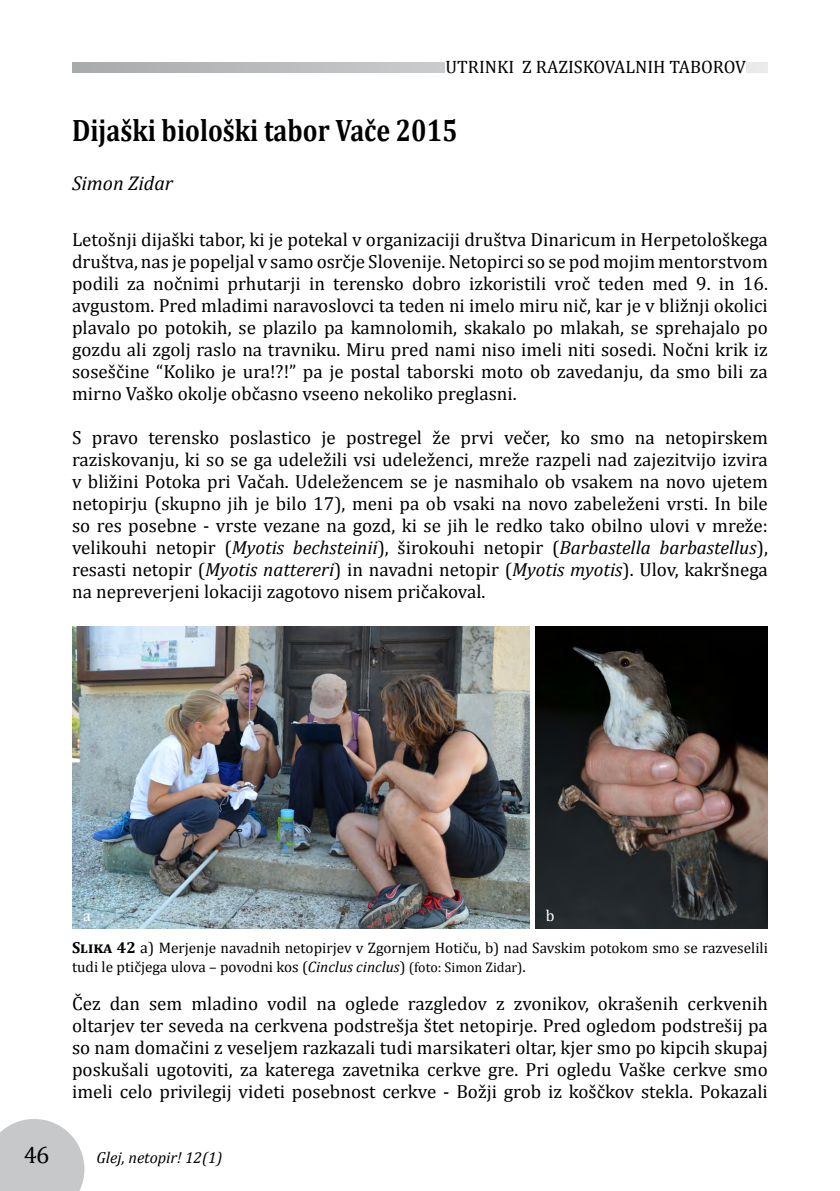
<style>
.page{position:relative;width:840px;height:1191px;background:#fff}
.page>*{position:absolute;margin:0;border:0;box-sizing:border-box;transform-origin:0 0}
.t1{font:700 31.2px "Cambria";color:#000;scale:.83 1}
.t2{font:24px "Cambria";color:#000}
.t3{font:italic 20px "Cambria";color:#000}
.t4{font:19px/22px "Cambria";color:#000;text-align:justify}
.t5{font:18px "Cambria";color:#000}
.t6{font:italic 16px "Cambria";color:#000}
.t7{font:16px "Cambria";color:#fff}
.t8{font:15.2px/19.2px "Cambria";color:#000}
.s1{font-style:italic}
.s2{font-weight:700;font-size:16px}
.s3{font-size:16px}
.s4{font-size:14px}
</style>
<div class="page">
<svg style="left:0;top:1119px;width:84px;height:72px;background:#cdced0"></svg>
<svg style="left:72px;top:62px;width:695px;height:10px;background:#bbbdbe"></svg>
<div style="left:445px;top:59px;width:300px;height:14px;background:#fff"></div>
<img style="left:72px;top:626px;width:457px;height:303px">
<img style="left:535px;top:626px;width:232px;height:303px">
<p class="t5" style="left:445px;top:56px;width:302px">UTRINKI Z RAZISKOVALNIH TABOROV</p>
<h1 class="t1" style="left:72px;top:109px;width:465px">Dijaški biološki tabor Vače 2015</h1>
<p class="t3" style="left:72px;top:169px;width:102px">Simon Zidar</p>
<p class="t4" style="left:72px;top:228px;width:697px">Letošnji dijaški tabor, ki je potekal v organizaciji društva Dinaricum in Herpetološkega društva, nas je popeljal v samo osrčje Slovenije. Netopirci so se pod mojim mentorstvom podili za nočnimi prhutarji in terensko dobro izkoristili vroč teden med 9. in 16. avgustom. Pred mladimi naravoslovci ta teden ni imelo miru nič, kar je v bližnji okolici plavalo po potokih, se plazilo pa kamnolomih, skakalo po mlakah, se sprehajalo po gozdu ali zgolj raslo na travniku. Miru pred nami niso imeli niti sosedi. Nočni krik iz soseščine “Koliko je ura!?!” pa je postal taborski moto ob zavedanju, da smo bili za mirno Vaško okolje občasno vseeno nekoliko preglasni.</p>
<p class="t4" style="left:72px;top:426px;width:697px">S pravo terensko poslastico je postregel že prvi večer, ko smo na netopirskem raziskovanju, ki so se ga udeležili vsi udeleženci, mreže razpeli nad zajezitvijo izvira v bližini Potoka pri Vačah. Udeležencem se je nasmihalo ob vsakem na novo ujetem netopirju (skupno jih je bilo 17), meni pa ob vsaki na novo zabeleženi vrsti. In bile so res posebne - vrste vezane na gozd, ki se jih le redko tako obilno ulovi v mreže: velikouhi netopir (<span class="s1">Myotis bechsteinii</span>), širokouhi netopir (<span class="s1">Barbastella barbastellus</span>), resasti netopir (<span class="s1">Myotis nattereri</span>) in navadni netopir (<span class="s1">Myotis myotis</span>). Ulov, kakršnega na nepreverjeni lokaciji zagotovo nisem pričakoval.</p>
<p class="t7" style="left:83px;top:906px;width:9px">a</p>
<p class="t7" style="left:545px;top:906px;width:10px">b</p>
<p class="t8" style="left:72px;top:938px;width:697px"><span class="s2">Slika 42</span> <span class="s3">a)</span> Merjenje navadnih netopirjev v Zgornjem Hotiču, b) nad Savskim potokom smo se razveselili tudi le ptičjega ulova – povodni kos (<span class="s1">Cinclus cinclus</span>) <span class="s4">(foto: Simon Zidar)</span><span class="s3">.</span></p>
<p class="t4" style="left:72px;top:992px;width:697px">Čez dan sem mladino vodil na oglede razgledov z zvonikov, okrašenih cerkvenih oltarjev ter seveda na cerkvena podstrešja štet netopirje. Pred ogledom podstrešij pa so nam domačini z veseljem razkazali tudi marsikateri oltar, kjer smo po kipcih skupaj poskušali ugotoviti, za katerega zavetnika cerkve gre. Pri ogledu Vaške cerkve smo imeli celo privilegij videti posebnost cerkve - Božji grob iz koščkov stekla. Pokazali</p>
<p class="t2" style="left:24px;top:1140px;width:27px">46</p>
<p class="t6" style="left:96px;top:1146px;width:127px">Glej, netopir! 12(1)</p>
</div>
